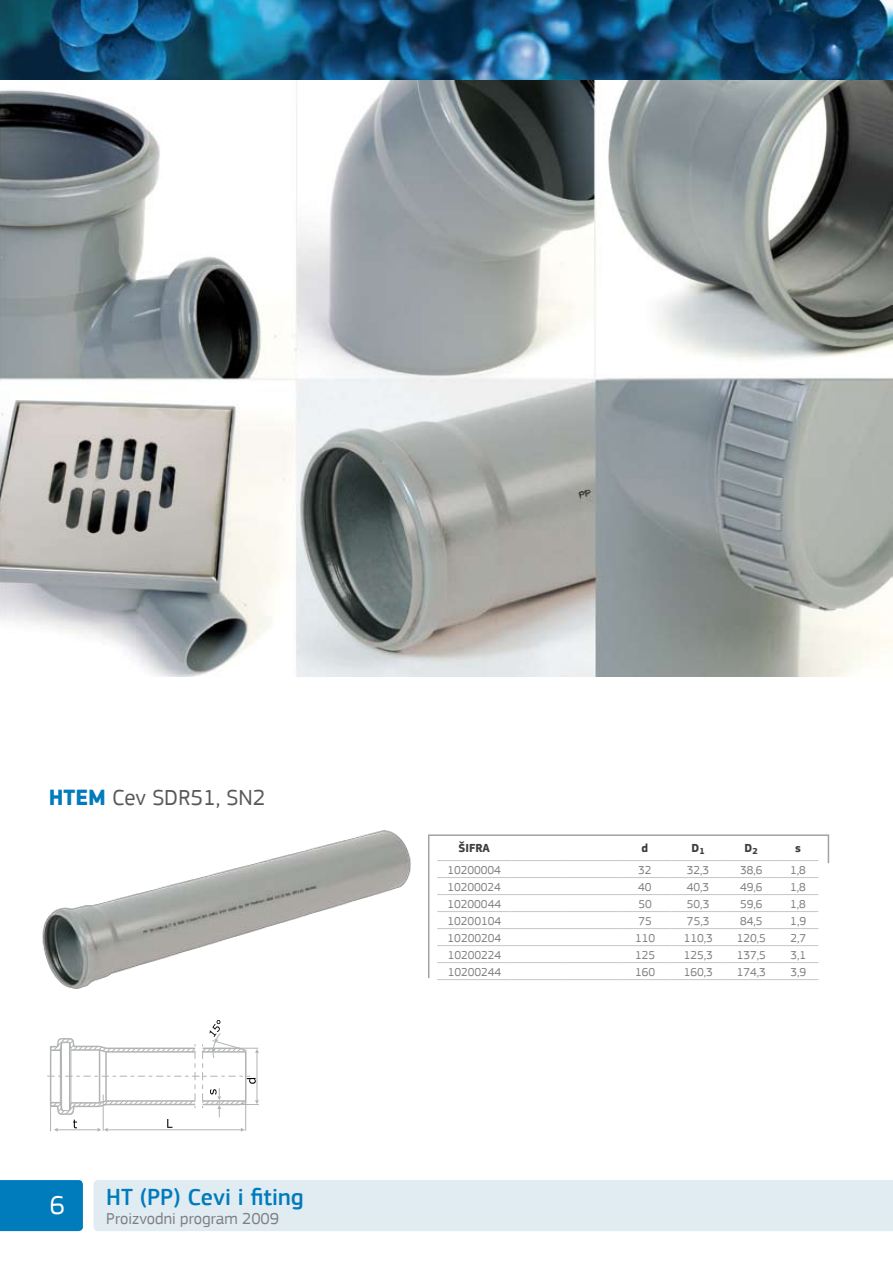
<style>
.page{position:relative;width:893px;height:1263px;background:#fff}
.page>*{position:absolute;margin:0;border:0;box-sizing:border-box;transform-origin:0 0}
.t1{font:27px "PF Square Sans Pro";color:#fff}
.t2{font:500 24px "PF Square Sans Pro";color:#007bbc}
.t3{font:22.8px "PF Square Sans Pro";color:#58585a}
.t4{font:16.5px "PF Square Sans Pro";color:#7e7f81}
.t5{font:12px "PF Square Sans Pro";color:#7e7f81}
.t6{font:700 12px "PF Square Sans Pro";color:#3e3e40}
.s1{font-weight:700;color:#007bbc}
</style>
<div class="page">
<div style="left:0;top:1180px;width:83px;height:51px;background:#007bbc"></div>
<img style="left:0;top:0;width:893px;height:81px">
<div style="left:94px;top:1180px;width:799px;height:51px;background:#e0ebf2"></div>
<img style="left:42px;top:830px;width:369px;height:159px">
<svg style="left:47px;top:1020px;width:212px;height:112px"></svg>
<svg style="left:428px;top:834px;width:402px;height:144px"></svg>
<hr style="left:437px;top:860px;width:74px;height:1px;background:#c5c6c8">
<hr style="left:511px;top:860px;width:54px;height:1px;background:#c5c6c8">
<hr style="left:565px;top:860px;width:53px;height:1px;background:#c5c6c8">
<hr style="left:618px;top:860px;width:53px;height:1px;background:#c5c6c8">
<hr style="left:671px;top:860px;width:54px;height:1px;background:#c5c6c8">
<hr style="left:725px;top:860px;width:53px;height:1px;background:#c5c6c8">
<hr style="left:778px;top:860px;width:40px;height:1px;background:#c5c6c8">
<hr style="left:437px;top:877px;width:74px;height:1px;background:#c5c6c8">
<hr style="left:511px;top:877px;width:54px;height:1px;background:#c5c6c8">
<hr style="left:565px;top:877px;width:53px;height:1px;background:#c5c6c8">
<hr style="left:618px;top:877px;width:53px;height:1px;background:#c5c6c8">
<hr style="left:671px;top:877px;width:54px;height:1px;background:#c5c6c8">
<hr style="left:725px;top:877px;width:53px;height:1px;background:#c5c6c8">
<hr style="left:778px;top:877px;width:40px;height:1px;background:#c5c6c8">
<hr style="left:437px;top:894px;width:74px;height:1px;background:#c5c6c8">
<hr style="left:511px;top:894px;width:54px;height:1px;background:#c5c6c8">
<hr style="left:565px;top:894px;width:53px;height:1px;background:#c5c6c8">
<hr style="left:618px;top:894px;width:53px;height:1px;background:#c5c6c8">
<hr style="left:671px;top:894px;width:54px;height:1px;background:#c5c6c8">
<hr style="left:725px;top:894px;width:53px;height:1px;background:#c5c6c8">
<hr style="left:778px;top:894px;width:40px;height:1px;background:#c5c6c8">
<hr style="left:437px;top:911px;width:74px;height:1px;background:#c5c6c8">
<hr style="left:511px;top:911px;width:54px;height:1px;background:#c5c6c8">
<hr style="left:565px;top:911px;width:53px;height:1px;background:#c5c6c8">
<hr style="left:618px;top:911px;width:53px;height:1px;background:#c5c6c8">
<hr style="left:671px;top:911px;width:54px;height:1px;background:#c5c6c8">
<hr style="left:725px;top:911px;width:53px;height:1px;background:#c5c6c8">
<hr style="left:778px;top:911px;width:40px;height:1px;background:#c5c6c8">
<hr style="left:437px;top:928px;width:74px;height:1px;background:#c5c6c8">
<hr style="left:511px;top:928px;width:54px;height:1px;background:#c5c6c8">
<hr style="left:565px;top:928px;width:53px;height:1px;background:#c5c6c8">
<hr style="left:618px;top:928px;width:53px;height:1px;background:#c5c6c8">
<hr style="left:671px;top:928px;width:54px;height:1px;background:#c5c6c8">
<hr style="left:725px;top:928px;width:53px;height:1px;background:#c5c6c8">
<hr style="left:778px;top:928px;width:40px;height:1px;background:#c5c6c8">
<hr style="left:437px;top:945px;width:74px;height:1px;background:#c5c6c8">
<hr style="left:511px;top:945px;width:54px;height:1px;background:#c5c6c8">
<hr style="left:565px;top:945px;width:53px;height:1px;background:#c5c6c8">
<hr style="left:618px;top:945px;width:53px;height:1px;background:#c5c6c8">
<hr style="left:671px;top:945px;width:54px;height:1px;background:#c5c6c8">
<hr style="left:725px;top:945px;width:53px;height:1px;background:#c5c6c8">
<hr style="left:778px;top:945px;width:40px;height:1px;background:#c5c6c8">
<hr style="left:437px;top:962px;width:74px;height:1px;background:#c5c6c8">
<hr style="left:511px;top:962px;width:54px;height:1px;background:#c5c6c8">
<hr style="left:565px;top:962px;width:53px;height:1px;background:#c5c6c8">
<hr style="left:618px;top:962px;width:53px;height:1px;background:#c5c6c8">
<hr style="left:671px;top:962px;width:54px;height:1px;background:#c5c6c8">
<hr style="left:725px;top:962px;width:53px;height:1px;background:#c5c6c8">
<hr style="left:778px;top:962px;width:40px;height:1px;background:#c5c6c8">
<hr style="left:437px;top:979px;width:74px;height:1px;background:#c5c6c8">
<hr style="left:511px;top:979px;width:54px;height:1px;background:#c5c6c8">
<hr style="left:565px;top:979px;width:53px;height:1px;background:#c5c6c8">
<hr style="left:618px;top:979px;width:53px;height:1px;background:#c5c6c8">
<hr style="left:671px;top:979px;width:54px;height:1px;background:#c5c6c8">
<hr style="left:725px;top:979px;width:53px;height:1px;background:#c5c6c8">
<hr style="left:778px;top:979px;width:40px;height:1px;background:#c5c6c8">
<img style="left:0;top:81px;width:893px;height:595px">
<h3 class="t3" style="left:49px;top:784px;width:218px"><span class="s1">HTEM</span> Cev SDR51, SN2</h3>
<h1 class="t1" style="left:50px;top:1189px;width:17px">6</h1>
<h2 class="t2" style="left:106px;top:1183px;width:199px">HT (PP) Cevi i fiting</h2>
<h3 class="t4" style="left:106px;top:1209px;width:174px">Proizvodni program 2009</h3>
<p class="t6" style="left:458px;top:841px;width:33px">ŠIFRA</p>
<p class="t6" style="left:642px;top:841px;width:8px">d</p>
<p class="t6" style="left:691px;top:841px;width:15px">D<sub>1</sub></p>
<p class="t6" style="left:745px;top:841px;width:15px">D<sub>2</sub></p>
<p class="t6" style="left:795px;top:841px;width:7px">s</p>
<p class="t5" style="left:448px;top:863px;width:55px">10200004</p>
<p class="t5" style="left:638px;top:863px;width:15px">32</p>
<p class="t5" style="left:687px;top:863px;width:24px">32,3</p>
<p class="t5" style="left:740px;top:863px;width:24px">38,6</p>
<p class="t5" style="left:790px;top:863px;width:17px">1,8</p>
<p class="t5" style="left:448px;top:880px;width:55px">10200024</p>
<p class="t5" style="left:638px;top:880px;width:15px">40</p>
<p class="t5" style="left:687px;top:880px;width:24px">40,3</p>
<p class="t5" style="left:740px;top:880px;width:24px">49,6</p>
<p class="t5" style="left:790px;top:880px;width:17px">1,8</p>
<p class="t5" style="left:448px;top:897px;width:55px">10200044</p>
<p class="t5" style="left:638px;top:897px;width:15px">50</p>
<p class="t5" style="left:687px;top:897px;width:24px">50,3</p>
<p class="t5" style="left:740px;top:897px;width:24px">59,6</p>
<p class="t5" style="left:790px;top:897px;width:17px">1,8</p>
<p class="t5" style="left:448px;top:914px;width:55px">10200104</p>
<p class="t5" style="left:638px;top:914px;width:15px">75</p>
<p class="t5" style="left:687px;top:914px;width:24px">75,3</p>
<p class="t5" style="left:740px;top:914px;width:24px">84,5</p>
<p class="t5" style="left:790px;top:914px;width:17px">1,9</p>
<p class="t5" style="left:448px;top:931px;width:55px">10200204</p>
<p class="t5" style="left:635px;top:931px;width:22px">110</p>
<p class="t5" style="left:684px;top:931px;width:31px">110,3</p>
<p class="t5" style="left:737px;top:931px;width:31px">120,5</p>
<p class="t5" style="left:790px;top:931px;width:17px">2,7</p>
<p class="t5" style="left:448px;top:948px;width:55px">10200224</p>
<p class="t5" style="left:635px;top:948px;width:22px">125</p>
<p class="t5" style="left:684px;top:948px;width:31px">125,3</p>
<p class="t5" style="left:737px;top:948px;width:31px">137,5</p>
<p class="t5" style="left:790px;top:948px;width:17px">3,1</p>
<p class="t5" style="left:448px;top:965px;width:55px">10200244</p>
<p class="t5" style="left:635px;top:965px;width:22px">160</p>
<p class="t5" style="left:684px;top:965px;width:31px">160,3</p>
<p class="t5" style="left:737px;top:965px;width:31px">174,3</p>
<p class="t5" style="left:790px;top:965px;width:17px">3,9</p>
</div>
